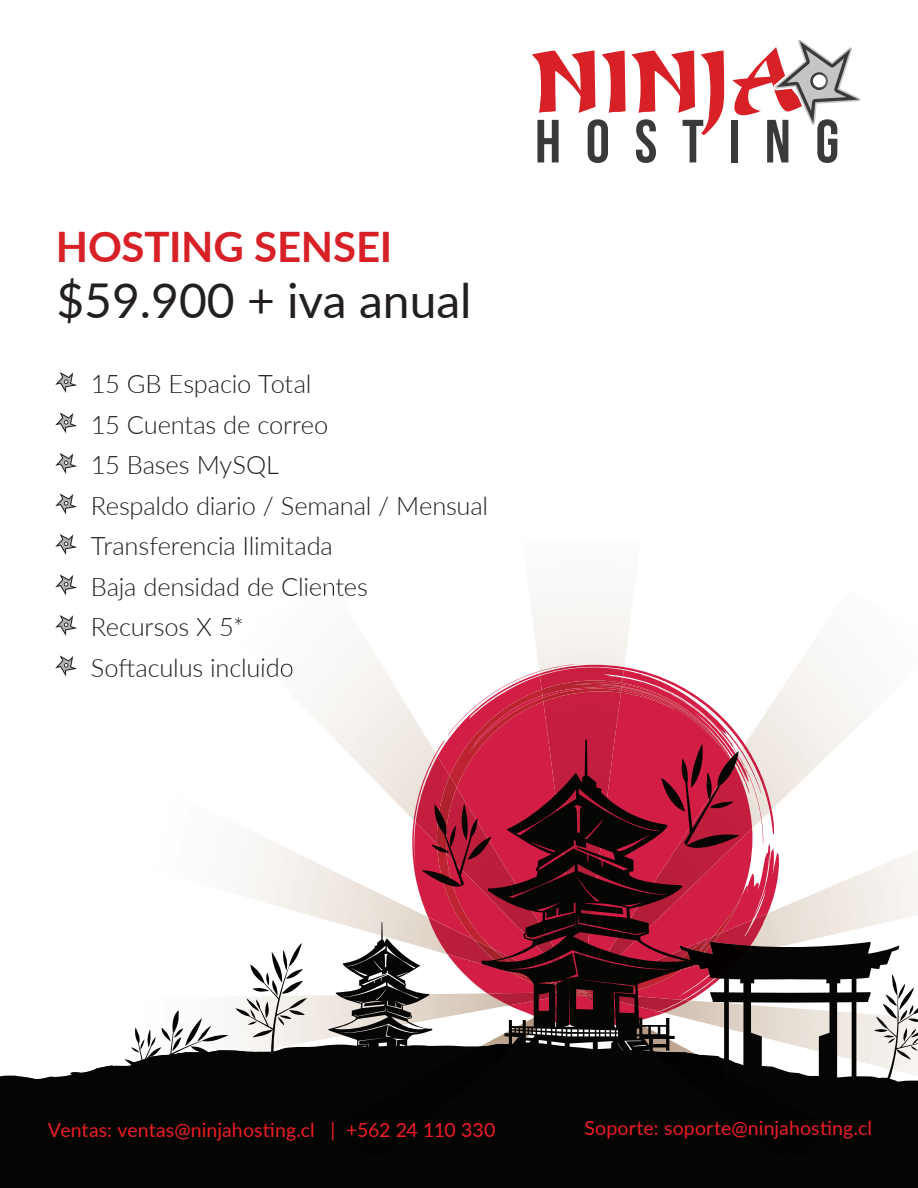
<style>
.page{position:relative;width:918px;height:1188px;background:#fff}
.page>*{position:absolute;margin:0;border:0;box-sizing:border-box;transform-origin:0 0}
.t1{font:48px "Lato";color:#231f20}
.t2{font:700 42px "Lato";letter-spacing:-.005em;color:#d82027}
.t3{font:300 25.5px/40.5px "Lato";letter-spacing:-.01em;color:#231f20}
.t4{font:19.5px "Lato";letter-spacing:.005em;color:#ed1d23}
</style>
<div class="page">
<div style="left:0;top:1061px;width:918px;height:127px;background:#050504"></div>
<img style="left:305px;top:582px;width:35px;height:14px">
<img style="left:261px;top:658px;width:32px;height:19px">
<img style="left:246px;top:754px;width:166px;height:168px">
<img style="left:10px;top:995px;width:423px;height:84px">
<img style="left:21px;top:1050px;width:234px;height:44px">
<div style="left:274px;top:1044px;width:244px;height:112px;background:#050504"></div>
<div style="left:653px;top:1061px;width:233px;height:95px;background:#050504"></div>
<svg style="left:412px;top:667px;width:367px;height:359px"></svg>
<img style="left:540px;top:665px;width:84px;height:18px">
<img style="left:414px;top:753px;width:23px;height:91px">
<img style="left:428px;top:917px;width:9px;height:56px">
<img style="left:752px;top:745px;width:20px;height:75px">
<img style="left:752px;top:913px;width:16px;height:29px">
<svg style="left:769px;top:852px;width:2px;height:12px"></svg>
<svg style="left:448px;top:671px;width:91px;height:12px"></svg>
<img style="left:539px;top:664px;width:35px;height:8px">
<img style="left:741px;top:762px;width:11px;height:180px">
<svg style="left:437px;top:683px;width:304px;height:313px;fill:#d21e44"></svg>
<img style="left:542px;top:680px;width:80px;height:59px">
<img style="left:437px;top:776px;width:45px;height:216px">
<img style="left:474px;top:940px;width:8px;height:46px">
<img style="left:699px;top:933px;width:22px;height:9px">
<svg style="left:622px;top:684px;width:121px;height:170px"></svg>
<svg style="left:422px;top:804px;width:60px;height:86px;background:#a01b33"></svg>
<svg style="left:680px;top:942px;width:238px;height:150px"></svg>
<svg style="left:235px;top:943px;width:72px;height:142px"></svg>
<svg style="left:105px;top:1010px;width:123px;height:99px"></svg>
<svg style="left:482px;top:739px;width:217px;height:322px;background:#782031"></svg>
<svg style="left:328px;top:922px;width:104px;height:155px"></svg>
<svg style="left:55px;top:372px;width:22px;height:21px"></svg>
<svg style="left:55px;top:412px;width:22px;height:22px"></svg>
<svg style="left:55px;top:453px;width:22px;height:21px"></svg>
<svg style="left:55px;top:493px;width:22px;height:22px"></svg>
<svg style="left:55px;top:534px;width:22px;height:21px"></svg>
<svg style="left:55px;top:574px;width:22px;height:22px"></svg>
<svg style="left:55px;top:615px;width:22px;height:21px"></svg>
<svg style="left:55px;top:655px;width:22px;height:22px"></svg>
<div style="left:731px;top:120px;width:7px;height:42px;background:#393a39"></div>
<svg style="left:532px;top:50px;width:192px;height:113px"></svg>
<svg style="left:732px;top:39px;width:129px;height:124px"></svg>
<h2 class="t2" style="left:56px;top:216px;width:338px">HOSTING SENSEI</h2>
<h1 class="t1" style="left:56px;top:266px;width:417px">$59.900 + iva anual</h1>
<p class="t3" style="left:91px;top:363px;width:399px">15 GB Espacio Total<br>15 Cuentas de correo<br>15 Bases MySQL<br>Respaldo diario / Semanal / Mensual<br>Transferencia Ilimitada<br>Baja densidad de Clientes<br>Recursos X 5*<br>Softaculus incluido</p>
<p class="t4" style="left:48px;top:1116px;width:449px">Ventas: ventas@ninjahosting.cl | +562 24 110 330</p>
<p class="t4" style="left:584px;top:1114px;width:289px">Soporte: soporte@ninjahosting.cl</p>
</div>
